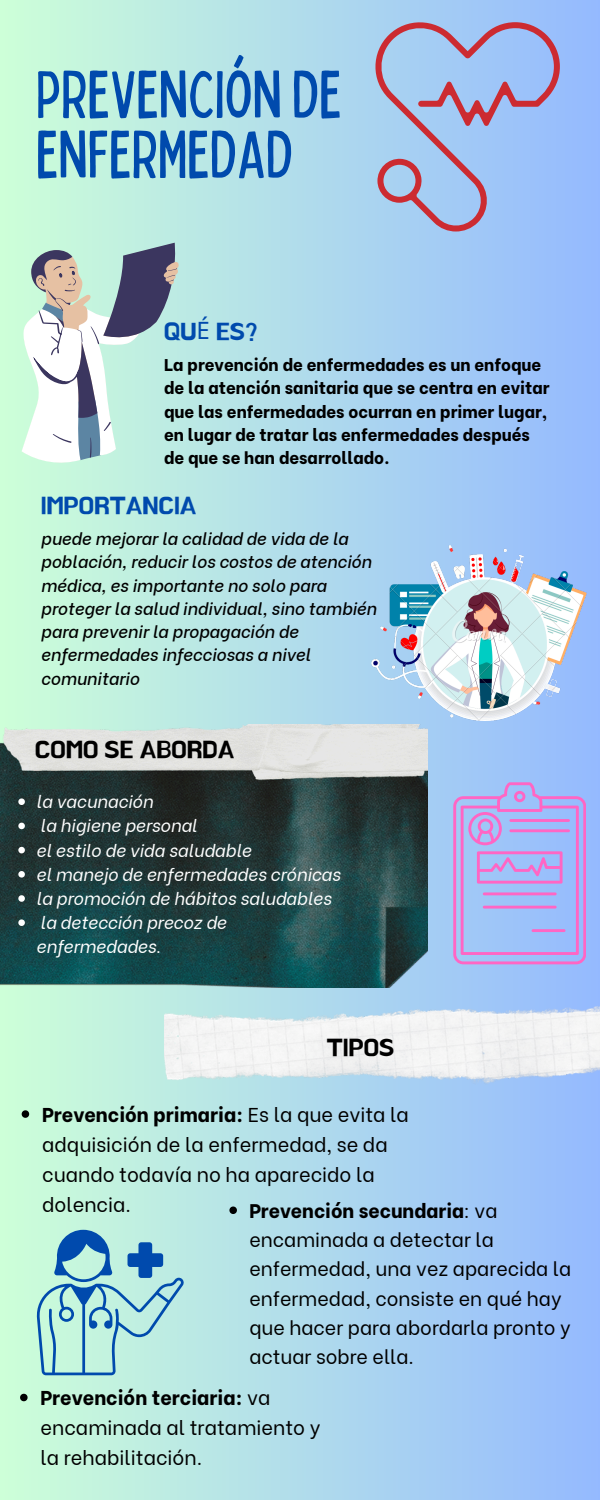
<style>
.page{position:relative;width:600px;height:1500px;background:#fff}
.page>*{position:absolute;margin:0;border:0;box-sizing:border-box;transform-origin:0 0}
.t1{font:condensed 67px/60px "Bobby Jones";color:#004aad}
.t2{font:24px "BMHANNA";color:#004aad}
.t3{font:24px "BMHANNA";color:#000}
.t4{font:20px/30px "Be Vietnam";color:#000}
.t5{font:19.7px/29.2px "Be Vietnam";color:#000}
.t6{font:italic 17.4px/24.2px "Be Vietnam";color:#fff}
.t7{font:italic 500 17px/23.2px "Be Vietnam";color:#000}
.t8{font:800 17px/23.2px "Be Vietnam";color:#000}
.s1{font-family:"Noto Sans"}
.s2{font-style:normal}
.s3{font-weight:800}
</style>
<div class="page">
<div style="left:0;top:0;width:600px;height:1500px;background:linear-gradient(to right,#cdffd8,#95b9ff)"></div>
<img style="left:0;top:725px;width:427px;height:263px">
<img style="left:164px;top:988px;width:436px;height:96px">
<svg style="left:371px;top:18px;width:189px;height:213px;background:#a6b2da"></svg>
<svg style="left:22px;top:243px;width:157px;height:222px"></svg>
<img style="left:371px;top:546px;width:215px;height:174px">
<svg style="left:36px;top:1230px;width:148px;height:145px;background:#9acfd4"></svg>
<svg style="left:453px;top:782px;width:133px;height:182px;background:#b2aded"></svg>
<hr style="left:532px;top:929px;width:34px;height:3px;background:#ff66c4">
<svg style="left:18px;top:798px;width:7px;height:7px"></svg>
<svg style="left:18px;top:823px;width:7px;height:6px"></svg>
<svg style="left:18px;top:847px;width:7px;height:6px"></svg>
<svg style="left:18px;top:871px;width:7px;height:7px"></svg>
<svg style="left:18px;top:895px;width:7px;height:7px"></svg>
<svg style="left:18px;top:919px;width:7px;height:7px"></svg>
<svg style="left:22px;top:1110px;width:7px;height:8px"></svg>
<svg style="left:20px;top:1394px;width:8px;height:7px"></svg>
<svg style="left:229px;top:1207px;width:8px;height:7px"></svg>
<h2 class="t1" style="left:36px;top:62px;width:307px">PREVENCIÓN DE<br>ENFERMEDAD</h2>
<p class="t2" style="left:164px;top:320px;width:95px">QU<span class="s1">É</span> ES?</p>
<p class="t8" style="left:164px;top:352px;width:387px">La prevención de enfermedades es un enfoque de la atención sanitaria que se centra en evitar que las enfermedades ocurran en primer lugar, en lugar de tratar las enfermedades después de que se han desarrollado.</p>
<p class="t2" style="left:41px;top:494px;width:157px">IMPORTANCIA</p>
<p class="t7" style="left:41px;top:526px;width:337px">puede mejorar la calidad de vida de la población, reducir los costos de atención médica, es importante no solo para proteger la salud individual, sino también para prevenir la propagación de enfermedades infecciosas a nivel comunitario</p>
<p class="t3" style="left:35px;top:738px;width:201px">COMO SE ABORDA</p>
<h2 class="t6" style="left:36px;top:788px;width:118px">la vacunación</h2>
<h4 class="t6" style="left:40px;top:812px;width:158px">la higiene personal</h4>
<h2 class="t6" style="left:36px;top:836px;width:217px">el estilo de vida saludable</h2>
<h4 class="t6" style="left:36px;top:861px;width:306px">el manejo de enfermedades crónicas</h4>
<p class="t6" style="left:36px;top:885px;width:297px">la promoción de hábitos saludables</p>
<p class="t6" style="left:36px;top:909px;width:192px">la detección precoz de enfermedades<span class="s2">.</span></p>
<p class="t3" style="left:327px;top:1036px;width:69px">TIPOS</p>
<p class="t4" style="left:42px;top:1097px;width:368px"><span class="s3">Prevención primaria:</span> Es la que evita la adquisición de la enfermedad, se da cuando todavía no ha aparecido la dolencia.</p>
<h2 class="t5" style="left:249px;top:1194px;width:323px"><span class="s3">Prevención secundaria</span>: va encaminada a detectar la enfermedad, una vez aparecida la enfermedad, consiste en qué hay que hacer para abordarla pronto y actuar sobre ella.</h2>
<p class="t4" style="left:41px;top:1381px;width:281px"><span class="s3">Prevención terciaria:</span> va encaminada al tratamiento y la rehabilitación.</p>
</div>
